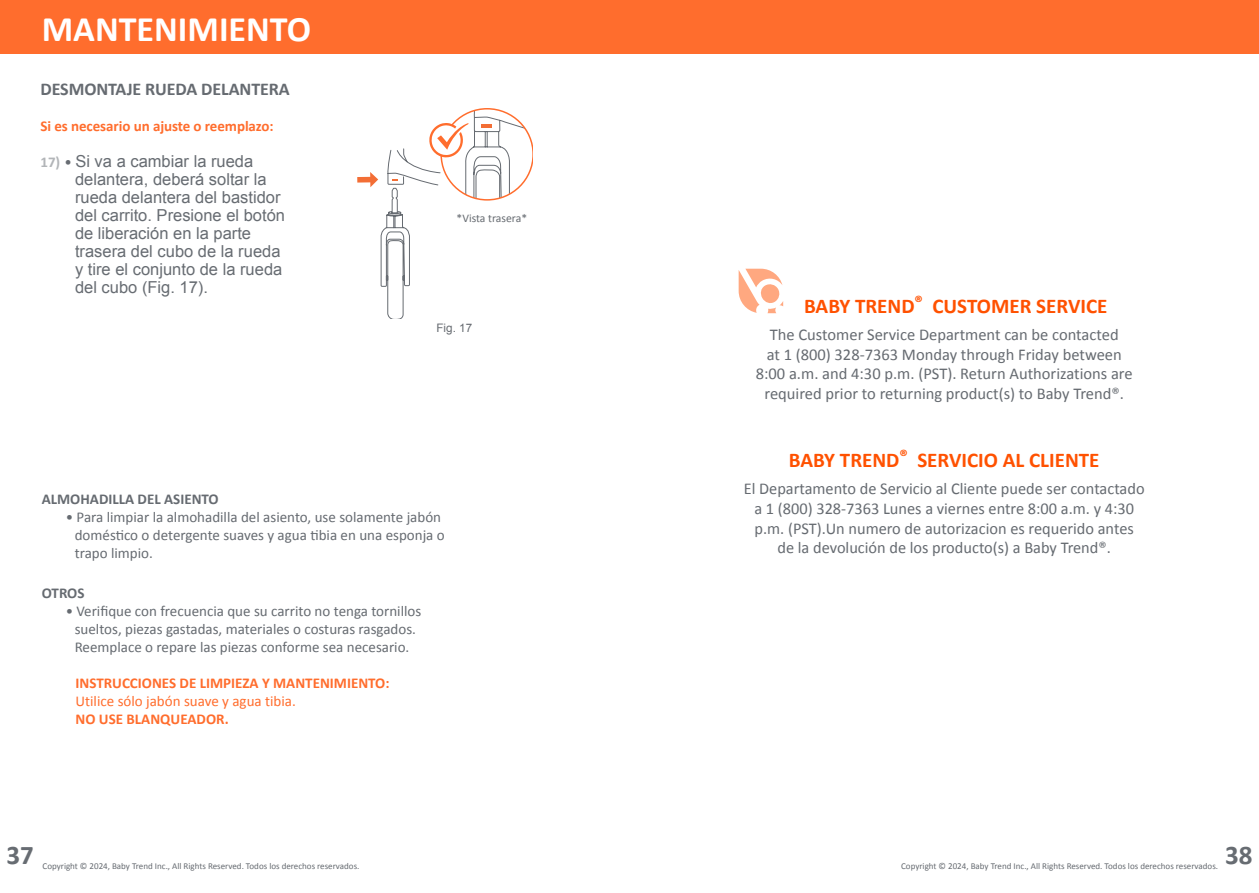
<style>
.page{position:relative;width:1259px;height:893px;background:#fff}
.page>*{position:absolute;margin:0;border:0;box-sizing:border-box;transform-origin:0 0}
.t1{font:700 36px "Calibri";color:#fff}
.t2{font:700 27px "Calibri";color:#676c72}
.t3{font:700 21px "Calibri";color:#ff5100}
.t4{font:700 18px "Calibri";letter-spacing:-.005em;color:#666b71}
.t5{font:16.5px/19.8px "Calibri";color:#666b71;text-align:center}
.t6{font:16.5px/18px "Arial";color:#676c72}
.t7{font:15px/18px "Calibri";color:#666b71}
.t8{font:700 15px "Calibri";color:#ff6d2d}
.t9{font:15px "Calibri";color:#ff6d2d}
.t10{font:700 15px "Calibri";color:#666b71}
.t11{font:11.7px "Calibri";color:#666b71}
.t12{font:11.7px "Arial";color:#666b71}
.t13{font:9px "Calibri";color:#666b71}
.s1{font-family:"Calibri";font-weight:700;font-size:15px;color:#b2b5b8}
.s2{font-family:"Calibri";font-size:15px}
</style>
<div class="page">
<div style="left:629px;top:0;width:630px;height:54px;background:#ff6d2d"></div>
<div style="left:0;top:0;width:629px;height:54px;background:#ff6d2d"></div>
<svg style="left:738px;top:269px;width:45px;height:44px"></svg>
<svg style="left:357px;top:108px;width:176px;height:211px"></svg>
<hr style="left:481px;top:124px;width:11px;height:4px;background:#f36e35">
<h1 class="t1" style="left:42px;top:4px;width:271px">MANTENIMIENTO</h1>
<p class="t4" style="left:40px;top:77px;width:251px">DESMONTAJE RUEDA DELANTERA</p>
<p class="t8" style="left:40px;top:116px;width:235px">Si es necesario un ajuste o reemplazo:</p>
<p class="t6" style="left:75px;top:153px;width:212px;text-indent:-34px"><span class="s1">17)</span> <span class="s2">•</span> Si va a cambiar la rueda delantera, deberá soltar la rueda delantera del bastidor del carrito. Presione el botón de liberación en la parte trasera del cubo de la rueda y tire el conjunto de la rueda del cubo (Fig. 17).</p>
<p class="t11" style="left:456px;top:210px;width:72px">*Vista trasera*</p>
<p class="t12" style="left:436px;top:320px;width:37px">Fig. 17</p>
<p class="t10" style="left:42px;top:489px;width:178px">ALMOHADILLA DEL ASIENTO</p>
<p class="t7" style="left:75px;top:508px;width:371px;text-indent:-9px">• Para limpiar la almohadilla del asiento, use solamente jabón doméstico o detergente suaves y agua tibia en una esponja o trapo limpio.</p>
<p class="t10" style="left:42px;top:582px;width:44px">OTROS</p>
<p class="t7" style="left:66px;top:601px;width:357px;text-align:center">• Verifique con frecuencia que su carrito no tenga tornillos sueltos, piezas gastadas, materiales o costuras rasgados.<br>Reemplace o repare las piezas conforme sea necesario.</p>
<p class="t8" style="left:75px;top:672px;width:315px">INSTRUCCIONES DE LIMPIEZA Y MANTENIMIENTO:</p>
<p class="t9" style="left:75px;top:690px;width:222px">Utilice sólo jabón suave y agua tibia.</p>
<p class="t8" style="left:75px;top:708px;width:155px">NO USE BLANQUEADOR.</p>
<h2 class="t2" style="left:6px;top:836px;width:29px">37</h2>
<p class="t13" style="left:43px;top:859px;width:318px">Copyright © 2024, Baby Trend Inc., All Rights Reserved. Todos los derechos reservados.</p>
<p class="t3" style="left:804px;top:291px;width:305px">BABY TREND<sup>®</sup> CUSTOMER SERVICE</p>
<p class="t5" style="left:756px;top:324px;width:378px">The Customer Service Department can be contacted<br>at 1 (800) 328-7363 Monday through Friday between 8:00 a.m. and 4:30 p.m. (PST). Return Authorizations are required prior to returning product(s) to Baby Trend®.</p>
<p class="t3" style="left:789px;top:446px;width:312px">BABY TREND<sup>®</sup> SERVICIO AL CLIENTE</p>
<p class="t5" style="left:744px;top:478px;width:402px">El Departamento de Servicio al Cliente puede ser contactado a 1 (800) 328-7363 Lunes a viernes entre 8:00 a.m. y 4:30 p.m. (PST).Un numero de autorizacion es requerido antes<br>de la devolución de los producto(s) a Baby Trend®.</p>
<p class="t13" style="left:901px;top:859px;width:318px">Copyright © 2024, Baby Trend Inc., All Rights Reserved. Todos los derechos reservados.</p>
<h2 class="t2" style="left:1225px;top:836px;width:29px">38</h2>
</div>
